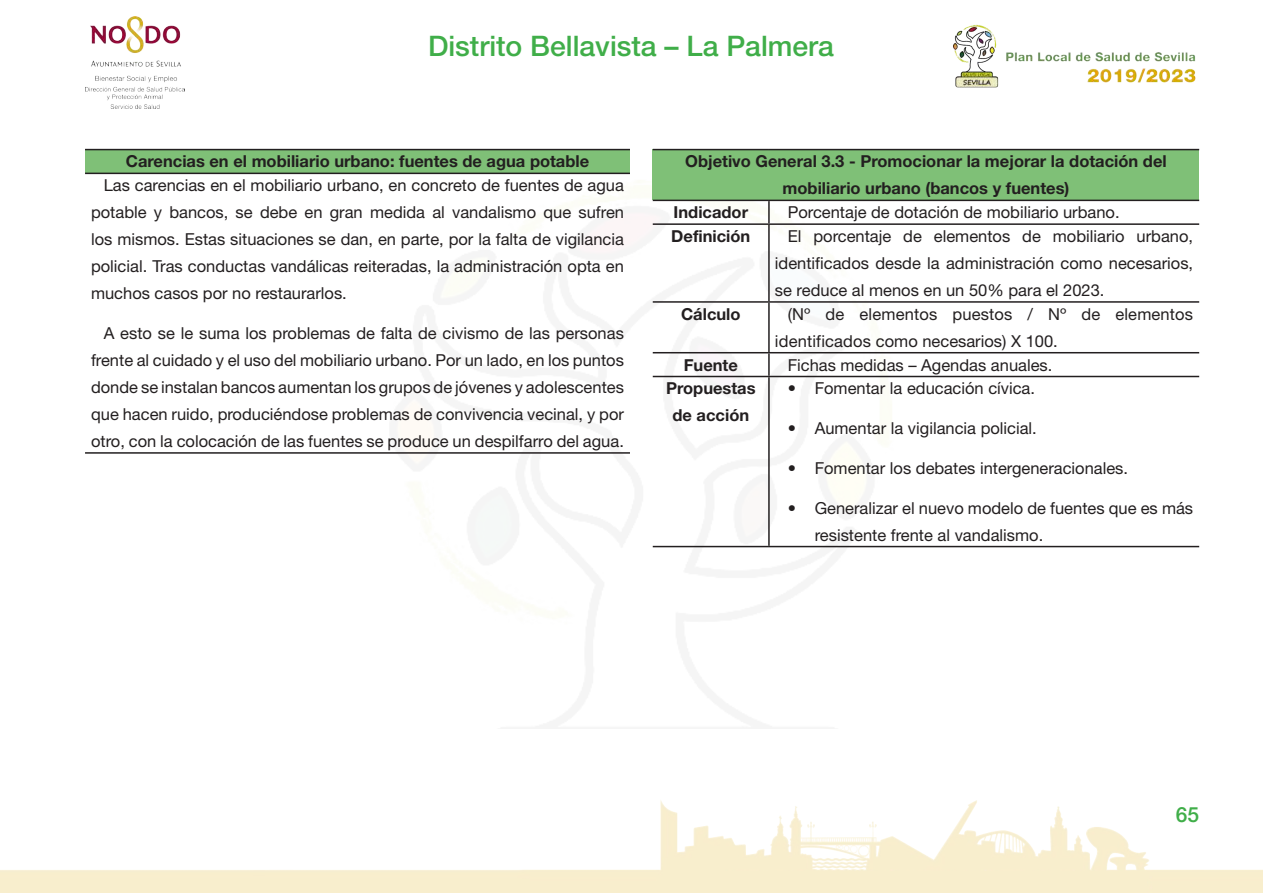
<style>
.page{position:relative;width:1263px;height:893px;background:#fff}
.page>*{position:absolute;margin:0;border:0;box-sizing:border-box;transform-origin:0 0}
.t1{font:500 28.35px "Helvetica Neue LT Std";color:#40ae49}
.t2{font:500 21px "Helvetica Neue LT Std";color:#40ae49}
.t3{font:16.5px/27px "Helvetica Neue LT Std";color:#231f20;text-align:justify}
.t4{font:700 16.5px/27px "Helvetica Neue LT Std";color:#231f20;text-align:center}
</style>
<div class="page">
<img style="left:953px;top:24px;width:243px;height:64px">
<img style="left:85px;top:16px;width:100px;height:92px">
<img style="left:0;top:800px;width:1263px;height:93px">
<div style="left:722px;top:871px;width:424px;height:22px;background:#f8eecd"></div>
<div style="left:653px;top:150px;width:546px;height:50px;background:#7fc077"></div>
<hr style="left:653px;top:149px;width:116px;height:1px;background:#231f20">
<hr style="left:769px;top:149px;width:430px;height:1px;background:#231f20">
<hr style="left:653px;top:200px;width:116px;height:1px;background:#231f20">
<hr style="left:768px;top:201px;width:2px;height:22px;background:#231f20">
<hr style="left:769px;top:200px;width:430px;height:1px;background:#231f20">
<hr style="left:653px;top:223px;width:116px;height:2px;background:#231f20">
<hr style="left:768px;top:225px;width:2px;height:76px;background:#231f20">
<hr style="left:769px;top:223px;width:430px;height:2px;background:#231f20">
<hr style="left:653px;top:301px;width:116px;height:2px;background:#231f20">
<hr style="left:768px;top:303px;width:2px;height:49px;background:#231f20">
<hr style="left:769px;top:301px;width:430px;height:2px;background:#231f20">
<hr style="left:653px;top:352px;width:116px;height:1px;background:#231f20">
<hr style="left:768px;top:353px;width:2px;height:23px;background:#231f20">
<hr style="left:769px;top:352px;width:430px;height:1px;background:#231f20">
<hr style="left:653px;top:376px;width:116px;height:1px;background:#231f20">
<hr style="left:653px;top:546px;width:116px;height:1px;background:#231f20">
<hr style="left:768px;top:377px;width:2px;height:169px;background:#231f20">
<hr style="left:769px;top:376px;width:430px;height:1px;background:#231f20">
<hr style="left:769px;top:546px;width:430px;height:1px;background:#231f20">
<div style="left:85px;top:150px;width:545px;height:23px;background:#7fc077"></div>
<hr style="left:85px;top:149px;width:545px;height:1px;background:#231f20">
<hr style="left:85px;top:173px;width:545px;height:1px;background:#231f20">
<hr style="left:85px;top:452px;width:545px;height:2px;background:#231f20">
<h1 class="t1" style="left:428px;top:29px;width:407px">Distrito Bellavista – La Palmera</h1>
<p class="t4" style="left:126px;top:148px;width:465px">Carencias en el mobiliario urbano: fuentes de agua potable</p>
<p class="t3" style="left:91px;top:172px;width:534px;text-indent:13px">Las carencias en el mobiliario urbano, en concreto de fuentes de agua potable y bancos, se debe en gran medida al vandalismo que sufren los mismos. Estas situaciones se dan, en parte, por la falta de vigilancia policial. Tras conductas vandálicas reiteradas, la administración opta en muchos casos por no restaurarlos.</p>
<p class="t3" style="left:91px;top:319px;width:534px;text-indent:13px">A esto se le suma los problemas de falta de civismo de las personas frente al cuidado y el uso del mobiliario urbano. Por un lado, en los puntos donde se instalan bancos aumentan los grupos de jóvenes y adolescentes que hacen ruido, produciéndose problemas de convivencia vecinal, y por otro, con la colocación de las fuentes se produce un despilfarro del agua.</p>
<p class="t4" style="left:685px;top:148px;width:483px">Objetivo General 3.3 - Promocionar la mejorar la dotación del mobiliario urbano (bancos y fuentes)</p>
<p class="t4" style="left:674px;top:198px;width:76px">Indicador</p>
<p class="t3" style="left:788px;top:199px;width:333px">Porcentaje de dotación de mobiliario urbano.</p>
<p class="t4" style="left:671px;top:222px;width:81px">Definición</p>
<p class="t3" style="left:775px;top:222px;width:420px;text-indent:13px">El porcentaje de elementos de mobiliario urbano, identificados desde la administración como necesarios, se reduce al menos en un 50% para el 2023.</p>
<p class="t4" style="left:681px;top:300px;width:61px">Cálculo</p>
<p class="t3" style="left:775px;top:300px;width:420px;text-indent:13px">(Nº de elementos puestos / Nº de elementos identificados como necesarios) X 100.</p>
<p class="t4" style="left:684px;top:351px;width:56px">Fuente</p>
<p class="t3" style="left:788px;top:351px;width:266px">Fichas medidas – Agendas anuales.</p>
<p class="t4" style="left:666px;top:375px;width:91px">Propuestas de acción</p>
<p class="t3" style="left:788px;top:375px;width:249px">• Fomentar la educación cívica.</p>
<p class="t3" style="left:788px;top:414px;width:251px">• Aumentar la vigilancia policial.</p>
<p class="t3" style="left:788px;top:454px;width:342px">• Fomentar los debates intergeneracionales.</p>
<p class="t3" style="left:815px;top:494px;width:380px;text-indent:-27px">• Generalizar el nuevo modelo de fuentes que es más resistente frente al vandalismo.</p>
<p class="t2" style="left:1176px;top:802px;width:25px">65</p>
</div>
